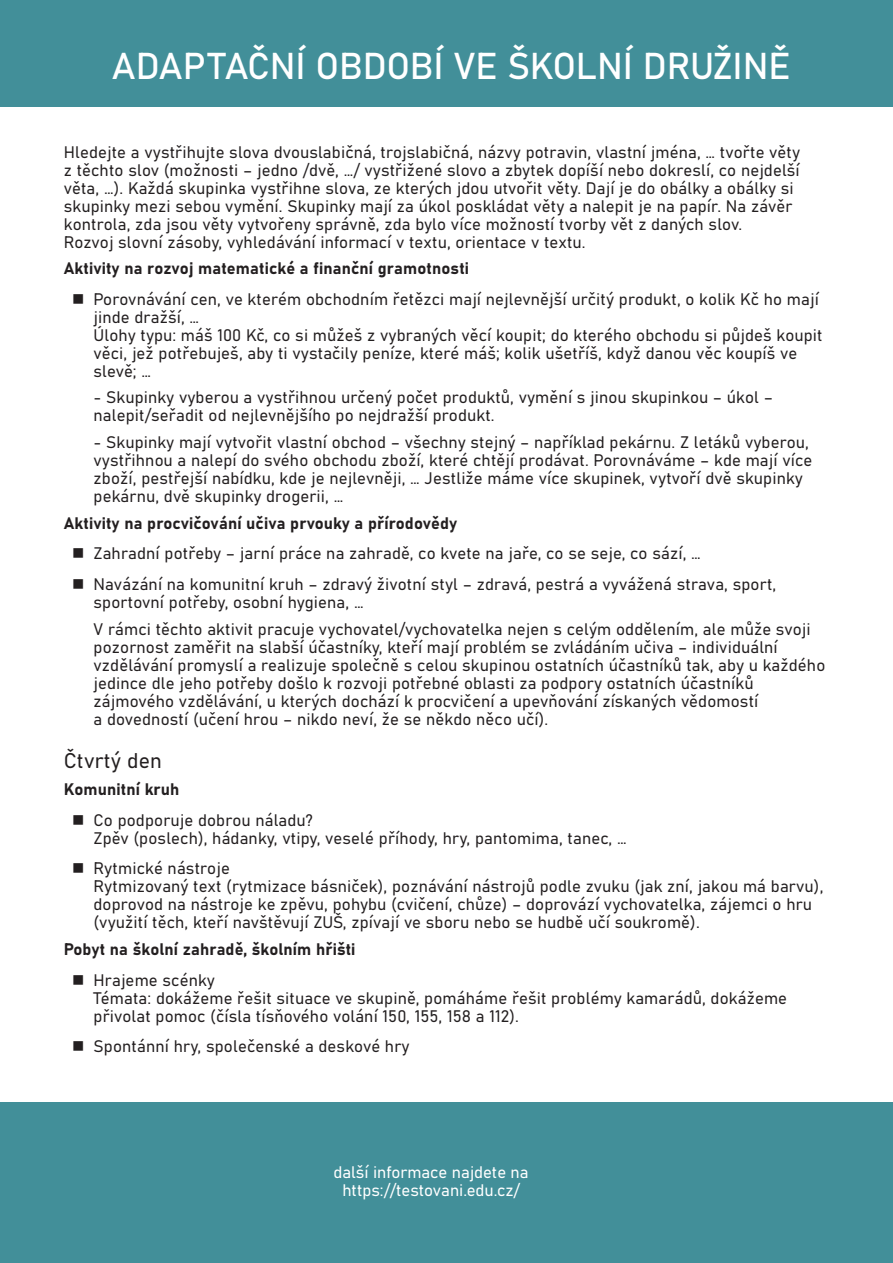
<style>
.page{position:relative;width:893px;height:1263px;background:#fff}
.page>*{position:absolute;margin:0;border:0;box-sizing:border-box;transform-origin:0 0}
.t1{font:36.9px "Bahnschrift";letter-spacing:-.01em;color:#fff}
.T02{font:21px "Bahnschrift";letter-spacing:.01em;color:#231f20}
.T_01{font:16.5px/18px "Bahnschrift";letter-spacing:.01em;color:#231f20}
.T_01-2{font:16.5px/18px "Bahnschrift";color:#fff;text-align:center}
</style>
<div class="page">
<div style="left:0;top:0;width:893px;height:107px;background:#428f99"></div>
<div style="left:0;top:1102px;width:893px;height:161px;background:#428f99"></div>
<h1 class="t1" style="left:112px;top:43px;width:680px">ADAPTAČNÍ OBDOBÍ VE ŠKOLNÍ DRUŽINĚ</h1>
<p class="T_01" style="left:64px;top:143px;width:738px">Hledejte a vystřihujte slova dvouslabičná, trojslabičná, názvy potravin, vlastní jména, … tvořte věty z těchto slov (možnosti – jedno /dvě, …/ vystřižené slovo a zbytek dopíší nebo dokreslí, co nejdelší věta, …). Každá skupinka vystřihne slova, ze kterých jdou utvořit věty. Dají je do obálky a obálky si skupinky mezi sebou vymění. Skupinky mají za úkol poskládat věty a nalepit je na papír. Na závěr kontrola, zda jsou věty vytvořeny správně, zda bylo více možností tvorby vět z daných slov.<br>Rozvoj slovní zásoby, vyhledávání informací v textu, orientace v textu.</p>
<p class="T_01" style="left:64px;top:259px;width:407px">Aktivity na rozvoj matematické a finanční gramotnosti</p>
<p class="T_01" style="left:94px;top:290px;width:730px">Porovnávání cen, ve kterém obchodním řetězci mají nejlevnější určitý produkt, o kolik Kč ho mají jinde dražší, …<br>Úlohy typu: máš 100 Kč, co si můžeš z vybraných věcí koupit; do kterého obchodu si půjdeš koupit věci, jež potřebuješ, aby ti vystačily peníze, které máš; kolik ušetříš, když danou věc koupíš ve slevě; …</p>
<p class="T_01" style="left:94px;top:389px;width:681px">- Skupinky vyberou a vystřihnou určený počet produktů, vymění s jinou skupinkou – úkol – nalepit/seřadit od nejlevnějšího po nejdražší produkt.</p>
<p class="T_01" style="left:94px;top:433px;width:720px">- Skupinky mají vytvořit vlastní obchod – všechny stejný – například pekárnu. Z letáků vyberou, vystřihnou a nalepí do svého obchodu zboží, které chtějí prodávat. Porovnáváme – kde mají více zboží, pestřejší nabídku, kde je nejlevněji, … Jestliže máme více skupinek, vytvoří dvě skupinky pekárnu, dvě skupinky drogerii, …</p>
<p class="T_01" style="left:64px;top:514px;width:395px">Aktivity na procvičování učiva prvouky a přírodovědy</p>
<p class="T_01" style="left:94px;top:544px;width:609px">Zahradní potřeby – jarní práce na zahradě, co kvete na jaře, co se seje, co sází, …</p>
<p class="T_01" style="left:94px;top:575px;width:684px">Navázání na komunitní kruh – zdravý životní styl – zdravá, pestrá a vyvážená strava, sport, sportovní potřeby, osobní hygiena, …</p>
<p class="T_01" style="left:94px;top:620px;width:733px">V rámci těchto aktivit pracuje vychovatel/vychovatelka nejen s celým oddělením, ale může svoji pozornost zaměřit na slabší účastníky, kteří mají problém se zvládáním učiva – individuální vzdělávání promyslí a realizuje společně s celou skupinou ostatních účastníků tak, aby u každého jedince dle jeho potřeby došlo k rozvoji potřebné oblasti za podpory ostatních účastníků zájmového vzdělávání, u kterých dochází k procvičení a upevňování získaných vědomostí<br>a dovedností (učení hrou – nikdo neví, že se někdo něco učí).</p>
<p class="T02" style="left:64px;top:748px;width:100px">Čtvrtý den</p>
<p class="T_01" style="left:64px;top:780px;width:117px">Komunitní kruh</p>
<p class="T_01" style="left:94px;top:811px;width:535px">Co podporuje dobrou náladu?<br>Zpěv (poslech), hádanky, vtipy, veselé příhody, hry, pantomima, tanec, …</p>
<p class="T_01" style="left:94px;top:859px;width:731px">Rytmické nástroje<br>Rytmizovaný text (rytmizace básniček), poznávání nástrojů podle zvuku (jak zní, jakou má barvu), doprovod na nástroje ke zpěvu, pohybu (cvičení, chůze) – doprovází vychovatelka, zájemci o hru (využití těch, kteří navštěvují ZUŠ, zpívají ve sboru nebo se hudbě učí soukromě).</p>
<p class="T_01" style="left:64px;top:940px;width:293px">Pobyt na školní zahradě, školním hřišti</p>
<p class="T_01" style="left:94px;top:971px;width:695px">Hrajeme scénky<br>Témata: dokážeme řešit situace ve skupině, pomáháme řešit problémy kamarádů, dokážeme přivolat pomoc (čísla tísňového volání 150, 155, 158 a 112).</p>
<p class="T_01" style="left:94px;top:1037px;width:317px">Spontánní hry, společenské a deskové hry</p>
<p class="T_01-2" style="left:333px;top:1163px;width:197px">další informace najdete na https://testovani.edu.cz/</p>
</div>
